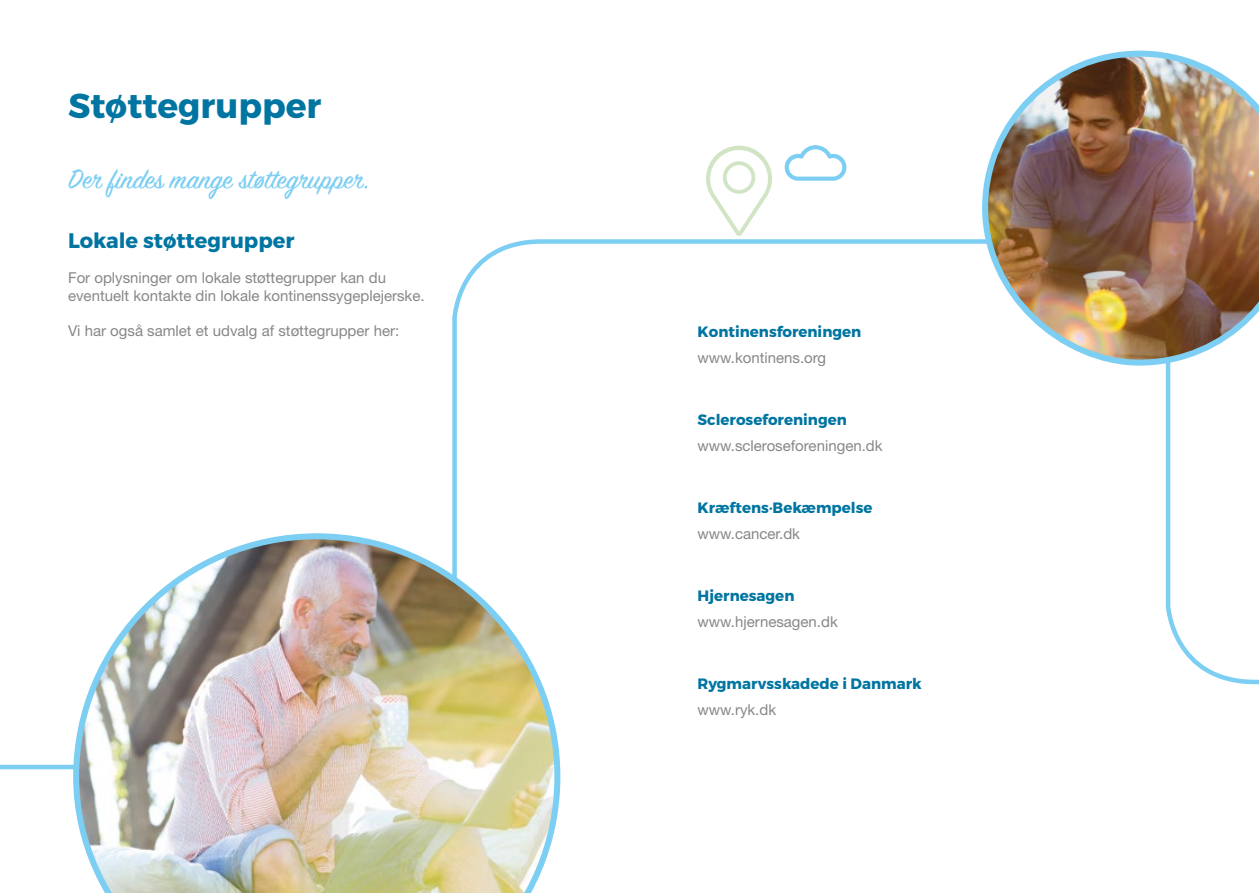
<style>
.page{position:relative;width:1259px;height:893px;background:#fff}
.page>*{position:absolute;margin:0;border:0;box-sizing:border-box;transform-origin:0 0}
.t1{font:700 34.5px "Montserrat";color:#0075a1}
.t2{font:30px "Sign Painter House Script";color:#7ccef3}
.t3{font:700 21px "Montserrat";color:#0075a1}
.t4{font:15px/18px "Helvetica Neue LT Std";color:#878787}
.t5{font:700 15px "Montserrat";color:#0075a1}
</style>
<div class="page">
<hr style="left:0;top:765px;width:368px;height:4px;background:#7ccef3">
<svg style="left:452px;top:239px;width:530px;height:294px"></svg>
<svg style="left:1165px;top:366px;width:94px;height:319px"></svg>
<img style="left:73px;top:533px;width:487px;height:360px">
<img style="left:982px;top:51px;width:277px;height:315px">
<svg style="left:706px;top:146px;width:66px;height:90px"></svg>
<svg style="left:784px;top:145px;width:62px;height:36px"></svg>
<h1 class="t1" style="left:68px;top:84px;width:255px">Støttegrupper</h1>
<h2 class="t2" style="left:68px;top:161px;width:303px">Der findes mange støttegrupper.</h2>
<h3 class="t3" style="left:68px;top:227px;width:228px">Lokale støttegrupper</h3>
<p class="t4" style="left:68px;top:268px;width:358px">For oplysninger om lokale støttegrupper kan du eventuelt kontakte din lokale kontinenssygeplejerske.</p>
<p class="t4" style="left:68px;top:321px;width:333px">Vi har også samlet et udvalg af støttegrupper her:</p>
<p class="t5" style="left:697px;top:322px;width:165px">Kontinensforeningen</p>
<p class="t4" style="left:697px;top:349px;width:130px">www.kontinens.org</p>
<p class="t5" style="left:697px;top:410px;width:151px">Scleroseforeningen</p>
<p class="t4" style="left:697px;top:437px;width:186px">www.scleroseforeningen.dk</p>
<p class="t5" style="left:697px;top:498px;width:177px">Kræftens·Bekæmpelse</p>
<p class="t4" style="left:697px;top:525px;width:104px">www.cancer.dk</p>
<p class="t5" style="left:697px;top:586px;width:98px">Hjernesagen</p>
<p class="t4" style="left:697px;top:613px;width:142px">www.hjernesagen.dk</p>
<p class="t5" style="left:697px;top:674px;width:226px">Rygmarvsskadede i Danmark</p>
<p class="t4" style="left:697px;top:701px;width:80px">www.ryk.dk</p>
</div>
